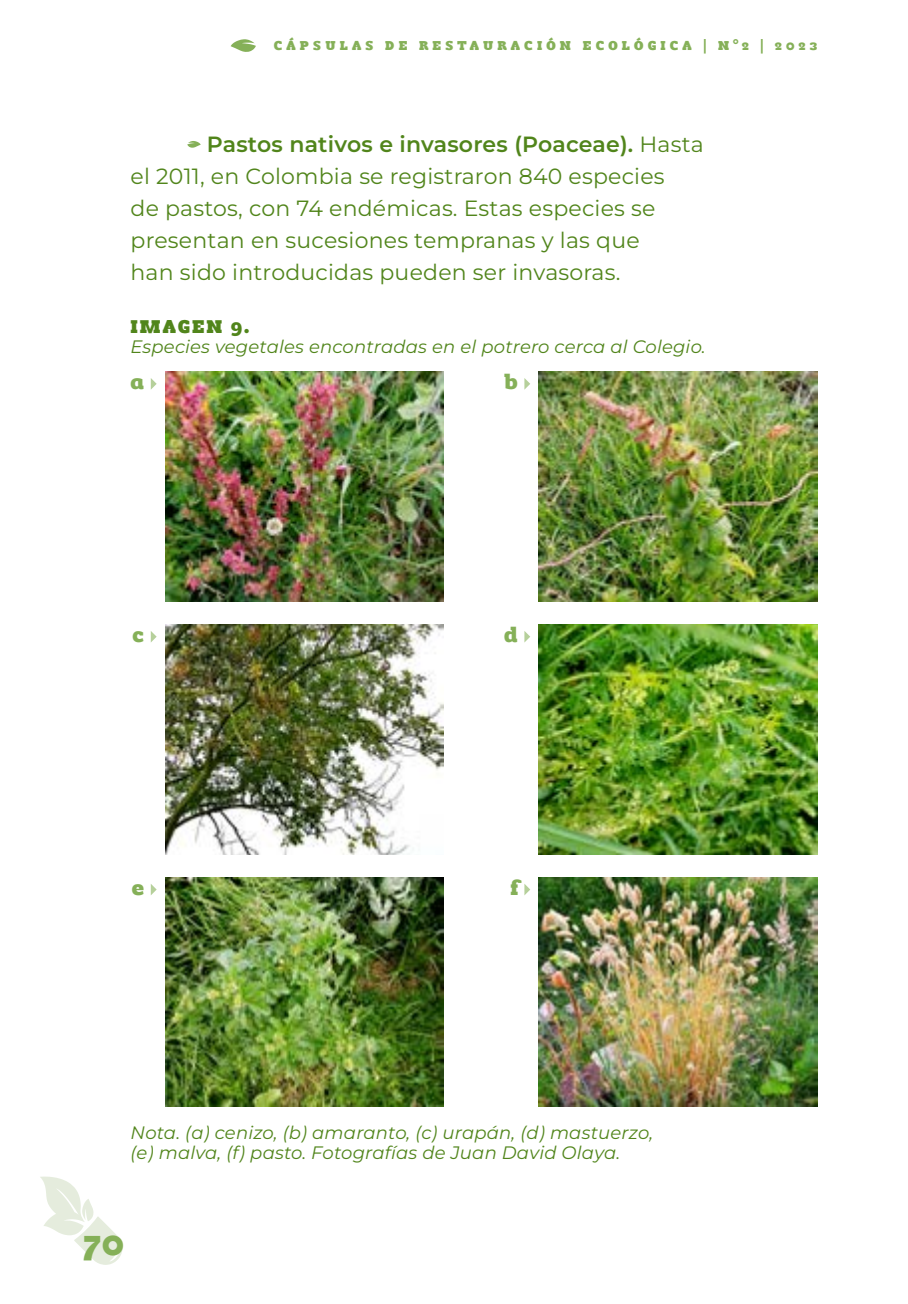
<style>
.page{position:relative;width:908px;height:1304px;background:#fff}
.page>*{position:absolute;margin:0;border:0;box-sizing:border-box;transform-origin:0 0}
.t1{font:36px "Romeral";color:#85b058}
.t2{font:22px/32px "Montserrat";letter-spacing:.01em;color:#51851b}
.t3{font:20px "Romeral";letter-spacing:.1em;color:#51851b}
.t4{font:20px "Romeral";color:#85b058}
.t5{font:italic 18px/20px "Montserrat";letter-spacing:.01em;color:#51851b}
.t6{font:14px "Romeral";letter-spacing:.3em;color:#85b058}
.s1{font-weight:600}
</style>
<div class="page">
<svg style="left:40px;top:1177px;width:83px;height:88px"></svg>
<svg style="left:230px;top:39px;width:26px;height:13px"></svg>
<svg style="left:187px;top:141px;width:14px;height:7px"></svg>
<img style="left:165px;top:372px;width:278px;height:229px">
<img style="left:165px;top:625px;width:278px;height:229px">
<img style="left:165px;top:878px;width:278px;height:229px">
<img style="left:538px;top:372px;width:278px;height:229px">
<img style="left:538px;top:625px;width:278px;height:229px">
<img style="left:538px;top:878px;width:278px;height:229px">
<svg style="left:151px;top:378px;width:6px;height:12px"></svg>
<svg style="left:151px;top:631px;width:6px;height:11px"></svg>
<svg style="left:151px;top:884px;width:6px;height:11px"></svg>
<svg style="left:524px;top:378px;width:6px;height:12px"></svg>
<svg style="left:524px;top:631px;width:6px;height:12px"></svg>
<svg style="left:524px;top:884px;width:6px;height:11px"></svg>
<p class="t6" style="left:274px;top:38px;width:544px">CÁPSULAS DE RESTAURACIÓN ECOLÓGICA | N°2 | 2023</p>
<p class="t2" style="left:130px;top:127px;width:574px;text-indent:76px"><span class="s1">Pastos nativos e invasores (Poaceae).</span> Hasta el 2011, en Colombia se registraron 840 especies<br>de pastos, con 74 endémicas. Estas especies se presentan en sucesiones tempranas y las que<br>han sido introducidas pueden ser invasoras.</p>
<p class="t3" style="left:130px;top:315px;width:120px">IMAGEN 9.</p>
<p class="t5" style="left:130px;top:336px;width:576px">Especies vegetales encontradas en el potrero cerca al Colegio.</p>
<p class="t4" style="left:130px;top:371px;width:15px">a</p>
<p class="t4" style="left:504px;top:371px;width:15px">b</p>
<p class="t4" style="left:132px;top:624px;width:13px">c</p>
<p class="t4" style="left:504px;top:624px;width:15px">d</p>
<p class="t4" style="left:132px;top:877px;width:14px">e</p>
<p class="t4" style="left:510px;top:877px;width:9px">f</p>
<p class="t5" style="left:130px;top:1122px;width:524px">Nota. (a) cenizo, (b) amaranto, (c) urapán, (d) mastuerzo, (e) malva, (f) pasto. Fotografías de Juan David Olaya.</p>
<h1 class="t1" style="left:84px;top:1222px;width:42px">70</h1>
</div>
